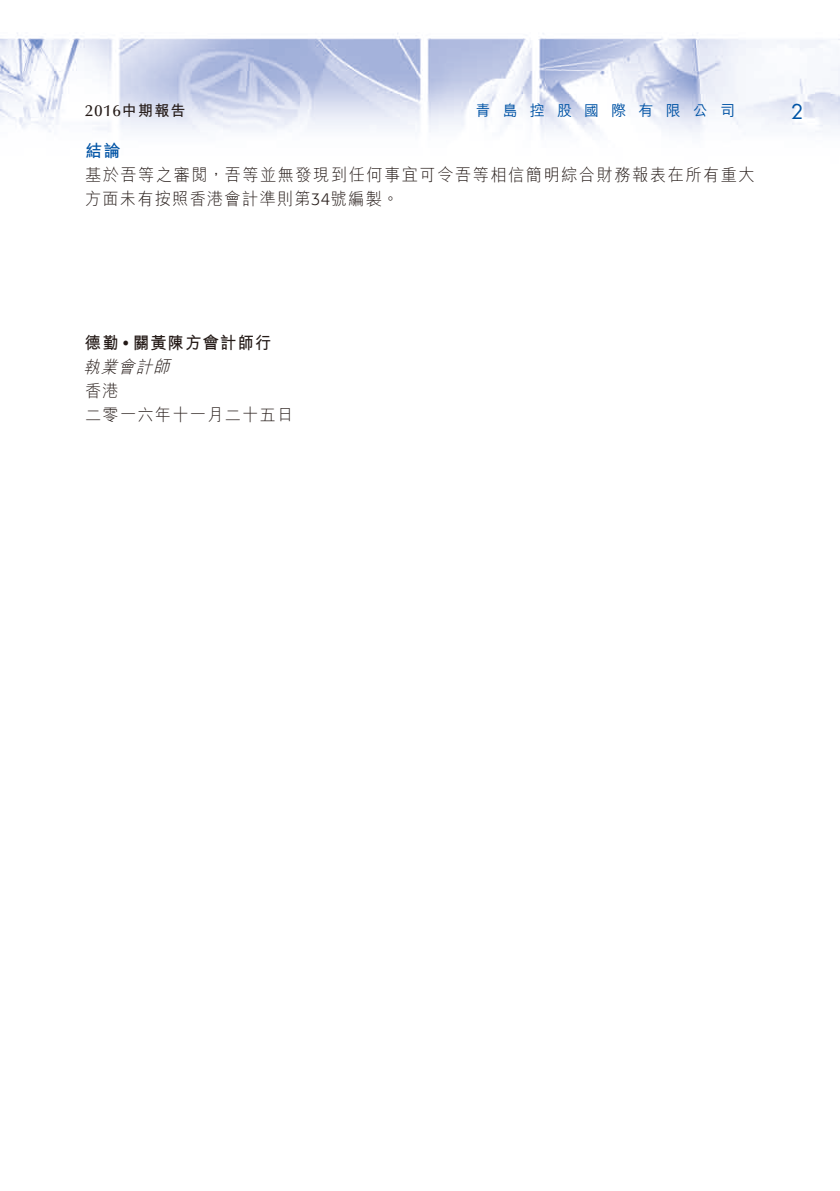
<style>
.page{position:relative;width:840px;height:1191px;background:#fff}
.page>*{position:absolute;margin:0;border:0;box-sizing:border-box;transform-origin:0 0}
.t1{font:20px "Futura Std";color:#0053a5}
.t2{font:300 17px/24px "M Hei HK";letter-spacing:.095em;color:#231916;scale:.95 1}
.t3{font:700 17px/24px "M Hei HK";letter-spacing:.08em;color:#231916;scale:.95 1}
.t4{font:700 17px "M Hei HK";color:#0053a5}
.t5{font:500 16px "Optima LT Std";color:#231916}
.t6{font:500 15px "M Hei HK";letter-spacing:.81em;color:#0053a5}
.s1{font-family:"M Hei HK";font-weight:700;font-size:15px}
.s2{font-family:"Formata"}
.s3{font-family:"Formata";font-weight:500}
.s4{font-weight:300;font-style:italic}
</style>
<div class="page">
<img style="left:0;top:33px;width:839px;height:101px">
<p class="t6" style="left:475px;top:100px;width:261px">青島控股國際有限公司</p>
<p class="t5" style="left:85px;top:102px;width:102px">2016<span class="s1">中期報告</span></p>
<p class="t4" style="left:85px;top:138px;width:37px">結論</p>
<p class="t2" style="left:85px;top:162px;width:706px">基於吾等之審閱，吾等並無發現到任何事宜可令吾等相信簡明綜合財務報表在所有重大方面未有按照香港會計準則第<span class="s2">34</span>號編製。</p>
<p class="t1" style="left:790px;top:99px;width:14px">2</p>
<p class="t3" style="left:83px;top:329px;width:199px">德勤 <span class="s3">•</span> 關黃陳方會計師行<span class="s4">執業會計師</span></p>
<p class="t2" style="left:85px;top:378px;width:220px">香港<br>二零一六年十一月二十五日</p>
</div>
